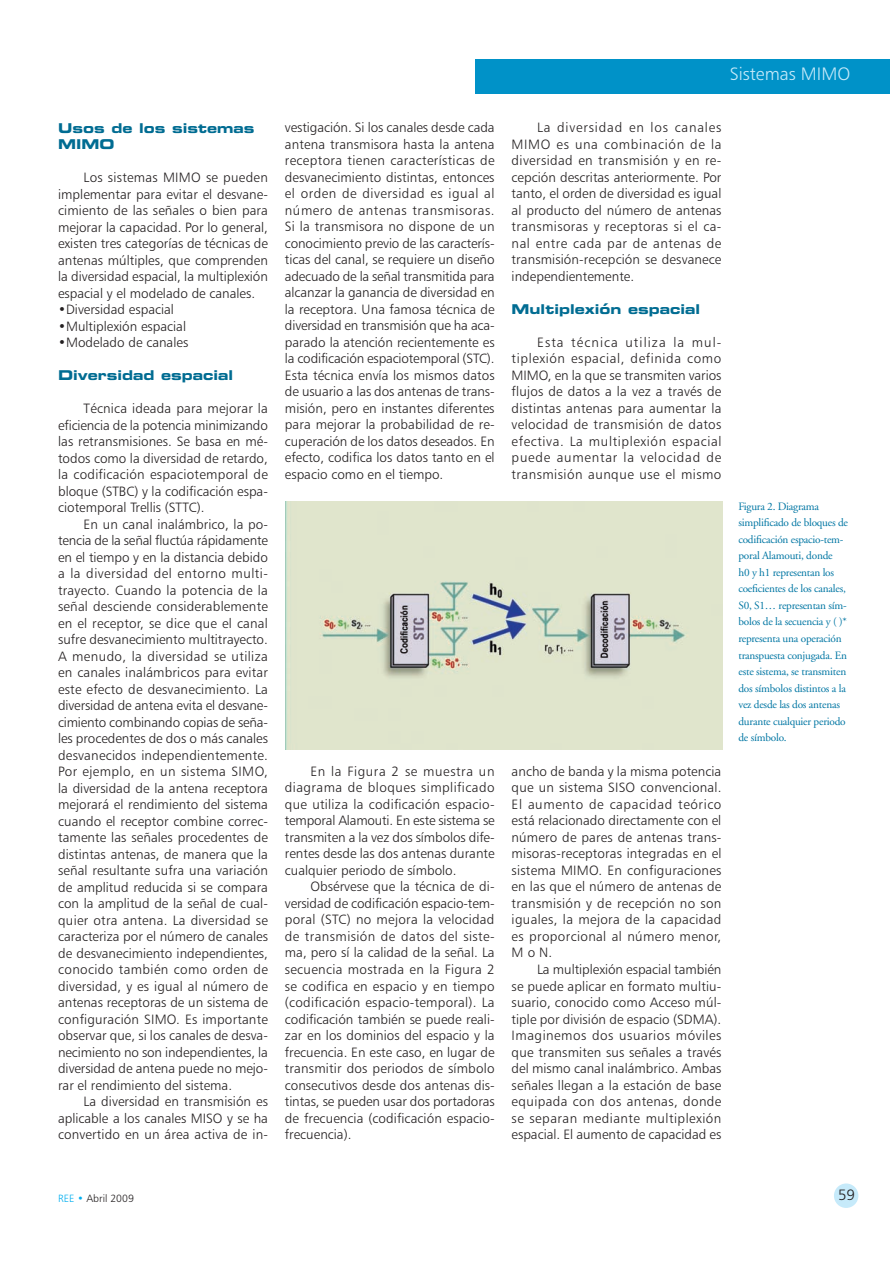
<style>
.page{position:relative;width:890px;height:1261px;background:#fff}
.page>*{position:absolute;margin:0;border:0;box-sizing:border-box;transform-origin:0 0}
.t1{font:18px "Humanist 777 BT Light B";color:#c6eafa}
.t2{font:15px "Humanist 777 BT Light B";color:#231f20}
.t3{font:13.5px/16.5px "Humanist 777 BT Light B";color:#231f20;text-align:justify}
.t4{font:13.5px/16.5px "Eurostile Bold Extended Two";color:#006c92}
.t5{font:11.25px/16.5px "Adobe Garamond";letter-spacing:-.02em;color:#0076a3}
.t6{font:10.5px "Humanist 777 BT Light B";color:#231f20}
.s1{color:#00aeef}
</style>
<div class="page">
<div style="left:475px;top:59px;width:415px;height:34px;background:#0092c8"></div>
<div style="left:834px;top:1183px;width:24px;height:24px;background:#c6eafa;border-radius:50%"></div>
<img style="left:285px;top:502px;width:438px;height:247px">
<p class="t4" style="left:58px;top:121px;width:198px">Usos de los sistemas<br>MIMO</p>
<p class="t3" style="left:58px;top:170px;width:211px;text-indent:26px">Los sistemas MIMO se pueden implementar para evitar el desvane&shy;cimiento de las señales o bien para mejorar la capacidad. Por lo general, existen tres categorías de técnicas de antenas múltiples, que comprenden la diversidad espacial, la multiplexión espacial y el modelado de canales.</p>
<p class="t3" style="left:58px;top:302px;width:117px">•Diversidad espacial</p>
<p class="t3" style="left:58px;top:319px;width:129px">•Multiplexión espacial</p>
<p class="t3" style="left:58px;top:335px;width:132px">•Modelado de canales</p>
<p class="t4" style="left:58px;top:368px;width:177px">Diversidad espacial</p>
<p class="t3" style="left:58px;top:401px;width:211px;text-indent:26px">Técnica ideada para mejorar la eficiencia de la potencia minimizando las retransmisiones. Se basa en mé&shy;todos como la diversidad de retardo, la codificación espaciotemporal de bloque (STBC) y la codificación espa&shy;ciotemporal Trellis (STTC).</p>
<p class="t3" style="left:58px;top:517px;width:211px;text-indent:26px">En un canal inalámbrico, la po&shy;tencia de la señal fluctúa rápidamente en el tiempo y en la distancia debido a la diversidad del entorno multi&shy;trayecto. Cuando la potencia de la señal desciende considerablemente en el receptor, se dice que el canal sufre desvanecimiento multitrayecto.<br>A menudo, la diversidad se utiliza en canales inalámbricos para evitar este efecto de desvanecimiento. La diversidad de antena evita el desvane&shy;cimiento combinando copias de seña&shy;les procedentes de dos o más canales desvanecidos independientemente.<br>Por ejemplo, en un sistema SIMO, la diversidad de la antena receptora mejorará el rendimiento del sistema cuando el receptor combine correc&shy;tamente las señales procedentes de distintas antenas, de manera que la señal resultante sufra una variación de amplitud reducida si se compara con la amplitud de la señal de cual&shy;quier otra antena. La diversidad se caracteriza por el número de canales de desvanecimiento independientes, conocido también como orden de diversidad, y es igual al número de antenas receptoras de un sistema de configuración SIMO. Es importante observar que, si los canales de desva&shy;necimiento no son independientes, la diversidad de antena puede no mejo&shy;rar el rendimiento del sistema.</p>
<p class="t3" style="left:58px;top:1094px;width:211px;text-indent:26px">La diversidad en transmisión es aplicable a los canales MISO y se ha convertido en un área activa de in-</p>
<h1 class="t1" style="left:730px;top:66px;width:122px">Sistemas MIMO</h1>
<p class="t3" style="left:285px;top:120px;width:211px">vestigación. Si los canales desde cada antena transmisora hasta la antena receptora tienen características de desvanecimiento distintas, entonces el orden de diversidad es igual al número de antenas transmisoras.<br>Si la transmisora no dispone de un conocimiento previo de las caracterís&shy;ticas del canal, se requiere un diseño adecuado de la señal transmitida para alcanzar la ganancia de diversidad en la receptora. Una famosa técnica de diversidad en transmisión que ha aca&shy;parado la atención recientemente es la codificación espaciotemporal (STC).<br>Esta técnica envía los mismos datos de usuario a las dos antenas de trans&shy;misión, pero en instantes diferentes para mejorar la probabilidad de re&shy;cuperación de los datos deseados. En efecto, codifica los datos tanto en el espacio como en el tiempo.</p>
<p class="t3" style="left:512px;top:120px;width:211px;text-indent:26px">La diversidad en los canales MIMO es una combinación de la diversidad en transmisión y en re&shy;cepción descritas anteriormente. Por tanto, el orden de diversidad es igual al producto del número de antenas transmisoras y receptoras si el ca&shy;nal entre cada par de antenas de transmisión-recepción se desvanece independientemente.</p>
<p class="t4" style="left:512px;top:302px;width:190px">Multiplexión espacial</p>
<p class="t3" style="left:512px;top:335px;width:211px;text-indent:26px">Esta técnica utiliza la mul&shy;tiplexión espacial, definida como MIMO, en la que se transmiten varios flujos de datos a la vez a través de distintas antenas para aumentar la velocidad de transmisión de datos efectiva. La multiplexión espacial puede aumentar la velocidad de transmisión aunque use el mismo</p>
<p class="t3" style="left:285px;top:764px;width:211px;text-indent:26px">En la Figura 2 se muestra un diagrama de bloques simplificado que utiliza la codificación espacio&shy;temporal Alamouti. En este sistema se transmiten a la vez dos símbolos dife&shy;rentes desde las dos antenas durante cualquier periodo de símbolo.</p>
<p class="t3" style="left:285px;top:879px;width:211px;text-indent:26px">Obsérvese que la técnica de di&shy;versidad de codificación espacio-tem&shy;poral (STC) no mejora la velocidad de transmisión de datos del siste&shy;ma, pero sí la calidad de la señal. La secuencia mostrada en la Figura 2 se codifica en espacio y en tiempo (codificación espacio-temporal). La codificación también se puede reali&shy;zar en los dominios del espacio y la frecuencia. En este caso, en lugar de transmitir dos periodos de símbolo consecutivos desde dos antenas dis&shy;tintas, se pueden usar dos portadoras de frecuencia (codificación espacio&shy;frecuencia).</p>
<p class="t3" style="left:512px;top:764px;width:211px">ancho de banda y la misma potencia que un sistema SISO convencional.<br>El aumento de capacidad teórico está relacionado directamente con el número de pares de antenas trans&shy;misoras-receptoras integradas en el sistema MIMO. En configuraciones en las que el número de antenas de transmisión y de recepción no son iguales, la mejora de la capacidad es proporcional al número menor, M o N.</p>
<p class="t3" style="left:512px;top:962px;width:211px;text-indent:26px">La multiplexión espacial también se puede aplicar en formato multiu&shy;suario, conocido como Acceso múl&shy;tiple por división de espacio (SDMA).<br>Imaginemos dos usuarios móviles que transmiten sus señales a través del mismo canal inalámbrico. Ambas señales llegan a la estación de base equipada con dos antenas, donde se separan mediante multiplexión espacial. El aumento de capacidad es</p>
<p class="t5" style="left:738px;top:499px;width:111px">Figura 2. Diagrama simplificado de bloques de codificación espacio-tem&shy;poral Alamouti, donde<br>h0 y h1 representan los coeficientes de los canales,<br>S0, S1… representan sím&shy;bolos de la secuencia y ( )* representa una operación transpuesta conjugada. En este sistema, se transmiten dos símbolos distintos a la vez desde las dos antenas durante cualquier periodo de símbolo.</p>
<p class="t6" style="left:58px;top:1194px;width:77px"><span class="s1">REE •</span> Abril 2009</p>
<p class="t2" style="left:838px;top:1188px;width:18px">59</p>
</div>
